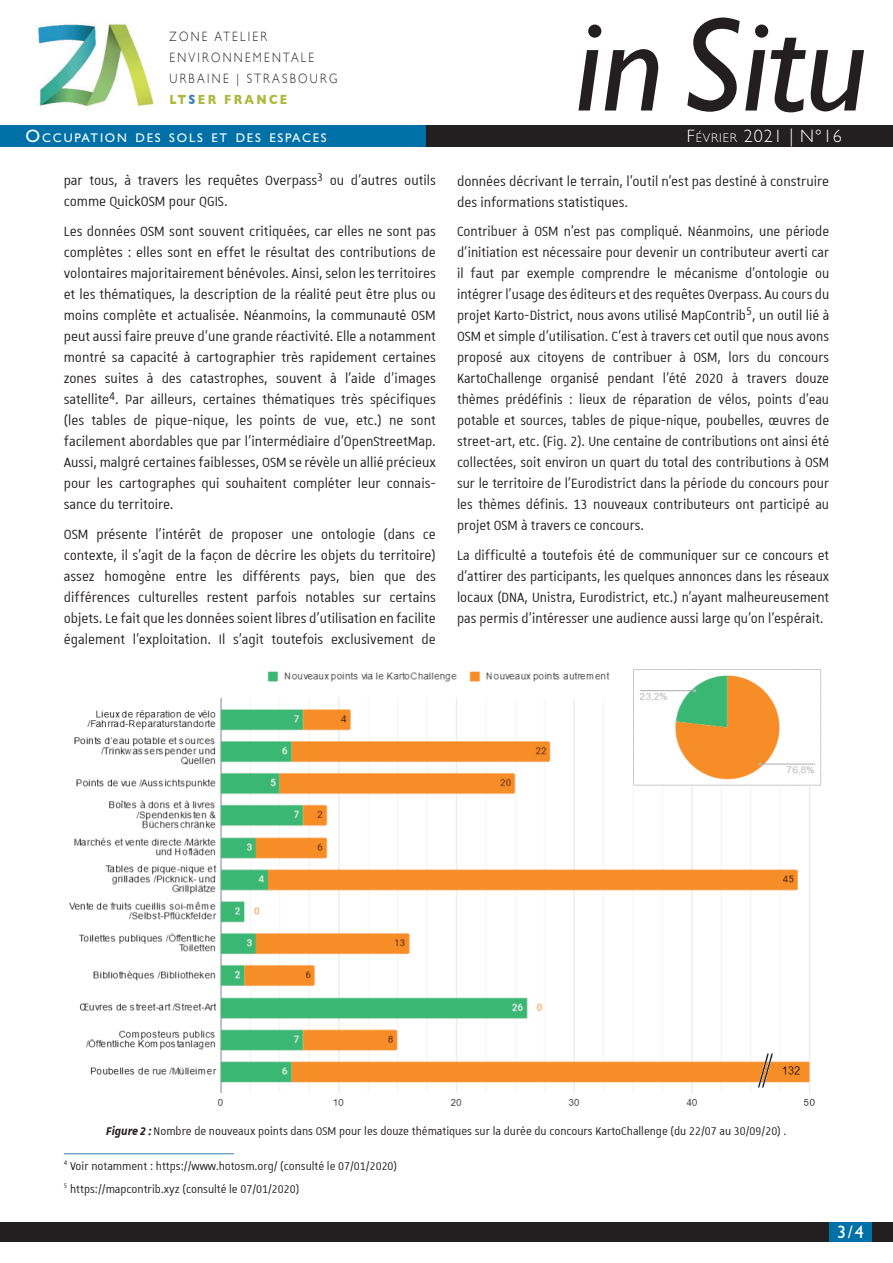
<style>
.page{position:relative;width:893px;height:1263px;background:#fff}
.page>*{position:absolute;margin:0;border:0;box-sizing:border-box;transform-origin:0 0}
.t1{font:italic 134.55px "Gill Sans Std";color:#231f20}
.t2{font:18px/21px "Unistra A";color:#231f20;scale:.9 1}
.t3{font:18px/21px "Unistra A";color:#231f20;text-align:justify;scale:.88 1}
.t4{font:300 18px "Gill Sans Std";letter-spacing:.05em;color:#fff}
.t5{font:18px "Gill Sans Std";color:#fff}
.t6{font:15px/23.5px "Unistra A";color:#231f20;scale:.9 1}
.t7{font:300 13.5px/21px "Gill Sans";letter-spacing:.2em;color:#231f20;scale:.85 1}
.t8{font:12.6px "Gill Sans Std";letter-spacing:.145em;color:#fff}
.s1{font-style:inherit}
.s2{font-weight:700;color:#abba3b}
.s3{font-weight:700;color:#3780b3}
.s4{font-size:18px}
.s5{font-size:12.6px}
.s6{font-weight:700;font-style:italic}
</style>
<div class="page">
<img style="left:38px;top:24px;width:116px;height:83px">
<div style="left:0;top:1222px;width:893px;height:20px;background:#231f20"></div>
<div style="left:829px;top:1222px;width:43px;height:20px;background:#0071a7"></div>
<div style="left:0;top:125px;width:893px;height:21px;background:#231f20"></div>
<div style="left:0;top:125px;width:425px;height:21px;background:#0071a7"></div>
<img style="left:69px;top:669px;width:754px;height:437px">
<hr style="left:64px;top:1153px;width:170px;height:1px;background:#3780b3">
<h1 class="t1" style="left:575px;top:-12px;width:295px">in Situ</h1>
<p class="t7" style="left:169px;top:26px;width:199px">ZONE ATELIER<br>ENVIRONNEMENTALE<br>URBAINE <span class="s1">| STRASBOURG<br></span><span class="s2">LT</span><span class="s3">S</span><span class="s2">ER FRANCE</span></p>
<p class="t8" style="left:26px;top:130px;width:302px"><span class="s4">O</span>CCUPATION DES SOLS ET DES ESPACES</p>
<p class="t4" style="left:687px;top:125px;width:157px">F<span class="s5">ÉVRIER</span> 2021 | N°16</p>
<p class="t2" style="left:64px;top:170px;width:415px">par tous, à travers les requêtes Overpass<sup>3</sup> ou d’autres outils comme QuickOSM pour QGIS.</p>
<p class="t2" style="left:64px;top:220px;width:415px;text-align:justify">Les données OSM sont souvent critiquées, car elles ne sont pas complètes : elles sont en effet le résultat des contributions de volontaires majoritairement bénévoles. Ainsi, selon les territoires et les thématiques, la description de la réalité peut être plus ou moins complète et actualisée. Néanmoins, la communauté OSM peut aussi faire preuve d’une grande réactivité. Elle a notamment montré sa capacité à cartographier très rapidement certaines zones suites à des catastrophes, souvent à l’aide d’images satellite<sup>4</sup>. Par ailleurs, certaines thématiques très spécifiques (les tables de pique-nique, les points de vue, etc.) ne sont facilement abordables que par l’intermédiaire d’OpenStreetMap.<br>Aussi, malgré certaines faiblesses, OSM se révèle un allié précieux pour les cartographes qui souhaitent compléter leur connais&shy;sance du territoire.</p>
<p class="t2" style="left:64px;top:523px;width:415px;text-align:justify">OSM présente l’intérêt de proposer une ontologie (dans ce contexte, il s’agit de la façon de décrire les objets du territoire) assez homogène entre les différents pays, bien que des différences culturelles restent parfois notables sur certains objets. Le fait que les données soient libres d’utilisation en facilite également l’exploitation. Il s’agit toutefois exclusivement de</p>
<p class="t2" style="left:457px;top:170px;width:415px">données décrivant le terrain, l’outil n’est pas destiné à construire des informations statistiques.</p>
<p class="t3" style="left:457px;top:220px;width:424px">Contribuer à OSM n’est pas compliqué. Néanmoins, une période d’initiation est nécessaire pour devenir un contributeur averti car il faut par exemple comprendre le mécanisme d’ontologie ou intégrer l’usage des éditeurs et des requêtes Overpass. Au cours du projet Karto-District, nous avons utilisé MapContrib<sup>5</sup>, un outil lié à OSM et simple d’utilisation. C’est à travers cet outil que nous avons proposé aux citoyens de contribuer à OSM, lors du concours KartoChallenge organisé pendant l’été 2020 à travers douze thèmes prédéfinis : lieux de réparation de vélos, points d’eau potable et sources, tables de pique-nique, poubelles, œuvres de street-art, etc. (Fig. 2). Une centaine de contributions ont ainsi été collectées, soit environ un quart du total des contributions à OSM sur le territoire de l’Eurodistrict dans la période du concours pour les thèmes définis. 13 nouveaux contributeurs ont participé au projet OSM à travers ce concours.</p>
<p class="t3" style="left:457px;top:544px;width:424px">La difficulté a toutefois été de communiquer sur ce concours et d’attirer des participants, les quelques annonces dans les réseaux locaux (DNA, Unistra, Eurodistrict, etc.) n’ayant malheureusement pas permis d’intéresser une audience aussi large qu’on l’espérait.</p>
<p class="t6" style="left:106px;top:1118px;width:758px"><span class="s6">Figure 2 :</span> Nombre de nouveaux points dans OSM pour les douze thématiques sur la durée du concours KartoChallenge (du 22/07 au 30/09/20) .</p>
<p class="t6" style="left:64px;top:1154px;width:372px"><sup>4</sup> Voir notamment : https://www.hotosm.org/ (consulté le 07/01/2020)<br><sup>5</sup> https://mapcontrib.xyz (consulté le 07/01/2020)</p>
<p class="t5" style="left:837px;top:1221px;width:28px">3/4</p>
</div>
